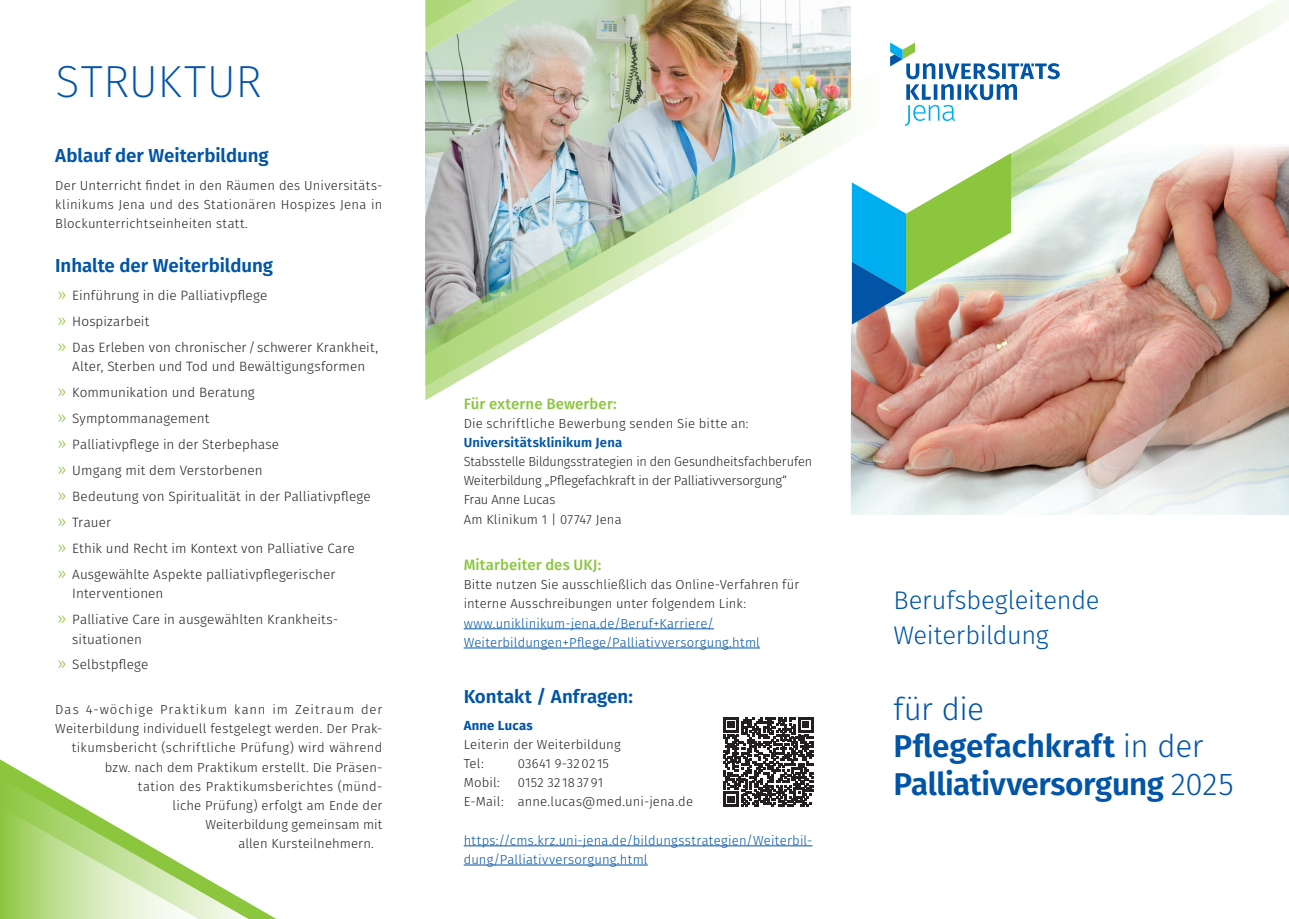
<style>
.page{position:relative;width:1289px;height:919px;background:#fff}
.page>*{position:absolute;margin:0;border:0;box-sizing:border-box;transform-origin:0 0}
.t1{font:200 45px "Fira Sans";letter-spacing:.01em;color:#0154a6}
.t2{font:600 31.5px/37.5px "Fira Sans";letter-spacing:-.01em;color:#0154a6}
.t3{font:300 25.5px/34.8px "Fira Sans";letter-spacing:-.01em;color:#0154a6}
.t4{font:600 18.75px "Fira Sans";letter-spacing:-.005em;color:#0154a6}
.t5{font:500 15px "Fira Sans";letter-spacing:.01em;color:#8bc63e}
.t6{font:300 13.5px/26px "Fira Sans";letter-spacing:.01em;color:#231f20}
.t7{font:300 13.2px/19px "Fira Sans";letter-spacing:.015em;color:#231f20}
.t8{font:300 13.2px/19px "Fira Sans";letter-spacing:.015em;color:#0154a6}
.t9{font:300 13.2px/19px "Fira Sans";letter-spacing:-.01em;color:#231f20}
.t10{font:300 13.2px "Fira Sans";letter-spacing:.07em;color:#231f20}
.t11{font:600 13.2px "Fira Sans";letter-spacing:.02em;color:#0154a6}
.t12{font:700 13.2px "Fira Sans";letter-spacing:.02em;color:#0154a6}
.s1{font-size:16.5px;color:#8bc63e}
.s2{font-weight:300}
</style>
<div class="page">
<img style="left:851px;top:190px;width:437px;height:324px">
<svg style="left:1276px;top:0;width:12px;height:190px"></svg>
<svg style="left:1227px;top:1px;width:49px;height:245px"></svg>
<svg style="left:933px;top:349px;width:355px;height:166px"></svg>
<svg style="left:1000px;top:388px;width:288px;height:127px"></svg>
<svg style="left:0;top:759px;width:275px;height:159px"></svg>
<svg style="left:723px;top:717px;width:90px;height:90px"></svg>
<img style="left:425px;top:0;width:802px;height:462px">
<hr style="left:463px;top:628px;width:251px;height:1px;background:#0154a6">
<hr style="left:463px;top:647px;width:297px;height:1px;background:#0154a6">
<hr style="left:463px;top:845px;width:349px;height:1px;background:#0154a6">
<hr style="left:463px;top:864px;width:184px;height:1px;background:#0154a6">
<h1 class="t1" style="left:56px;top:50px;width:208px">STRUKTUR</h1>
<h3 class="t4" style="left:55px;top:140px;width:215px">Ablauf der Weiterbildung</h3>
<p class="t7" style="left:55px;top:176px;width:329px;text-align:justify">Der Unterricht findet in den Räumen des Universitäts&shy;klinikums Jena und des Stationären Hospizes Jena in Blockunterrichtseinheiten statt.</p>
<h3 class="t4" style="left:55px;top:250px;width:219px">Inhalte der Weiterbildung</h3>
<p class="t6" style="left:57px;top:282px;width:322px"><span class="s1">»</span> Einführung in die Palliativpflege<br><span class="s1">»</span> Hospizarbeit<br><span class="s1">»</span> Das Erleben von chronischer/schwerer Krankheit,</p>
<p class="t6" style="left:57px;top:353px;width:315px;text-indent:15px">Alter, Sterben und Tod und Bewältigungsformen <span class="s1">»</span> Kommunikation und Beratung<br><span class="s1">»</span> Symptommanagement<br><span class="s1">»</span> Palliativpflege in der Sterbephase<br><span class="s1">»</span> Umgang mit dem Verstorbenen<br><span class="s1">»</span> Bedeutung von Spiritualität in der Palliativpflege <span class="s1">»</span> Trauer<br><span class="s1">»</span> Ethik und Recht im Kontext von Palliative Care<br><span class="s1">»</span> Ausgewählte Aspekte palliativpflegerischer</p>
<p class="t6" style="left:57px;top:580px;width:282px;text-indent:15px">Interventionen<br><span class="s1">»</span> Palliative Care in ausgewählten Krankheits-</p>
<p class="t6" style="left:57px;top:625px;width:92px;text-indent:15px">situationen <span class="s1">»</span> Selbstpflege</p>
<p class="t10" style="left:55px;top:700px;width:329px">Das 4-wöchige Praktikum kann im Zeitraum der</p>
<p class="t7" style="left:55px;top:719px;width:328px">Weiterbildung individuell festgelegt werden. Der Prak-</p>
<p class="t7" style="left:72px;top:738px;width:312px">tikumsbericht (schriftliche Prüfung) wird während</p>
<p class="t7" style="left:105px;top:757px;width:279px">bzw. nach dem Praktikum erstellt. Die Präsen-</p>
<p class="t7" style="left:138px;top:776px;width:246px">tation des Praktikumsberichtes (münd-</p>
<p class="t7" style="left:172px;top:795px;width:212px">liche Prüfung) erfolgt am Ende der</p>
<p class="t7" style="left:205px;top:814px;width:179px">Weiterbildung gemeinsam mit</p>
<p class="t7" style="left:238px;top:833px;width:137px">allen Kursteilnehmern.</p>
<p class="t5" style="left:463px;top:391px;width:155px">Für externe Bewerber:</p>
<p class="t7" style="left:463px;top:413px;width:286px">Die schriftliche Bewerbung senden Sie bitte an:</p>
<p class="t11" style="left:463px;top:431px;width:160px">Universitätsklinikum Jena</p>
<p class="t9" style="left:463px;top:452px;width:350px">Stabsstelle Bildungsstrategien in den Gesundheitsfachberufen Weiterbildung „Pflegefachkraft in der Palliativversorgung“ Frau Anne Lucas<br>Am Klinikum 1 | 07747 Jena</p>
<p class="t5" style="left:463px;top:553px;width:139px">Mitarbeiter des UKJ:</p>
<p class="t7" style="left:463px;top:575px;width:337px">Bitte nutzen Sie ausschließlich das Online-Verfahren für interne Ausschreibungen unter folgendem Link:</p>
<p class="t8" style="left:463px;top:613px;width:298px">www.uniklinikum-jena.de/Beruf+Karriere/<br>Weiterbildungen+Pflege/Palliativversorgung.html</p>
<h3 class="t4" style="left:463px;top:681px;width:171px">Kontakt / Anfragen:</h3>
<p class="t12" style="left:463px;top:714px;width:71px">Anne Lucas</p>
<p class="t7" style="left:463px;top:734px;width:158px">Leiterin der Weiterbildung<br>Tel:</p>
<p class="t7" style="left:517px;top:753px;width:93px">03641 9-3202 15</p>
<p class="t7" style="left:463px;top:772px;width:38px">Mobil:</p>
<p class="t7" style="left:463px;top:772px;width:231px;text-indent:54px">0152 32 18 37 91<br>E-Mail: anne.lucas@med.uni-jena.de</p>
<p class="t8" style="left:463px;top:830px;width:350px">https://cms.krz.uni-jena.de/bildungsstrategien/Weiterbil&shy;dung/Palliativversorgung.html</p>
<h3 class="t3" style="left:893px;top:582px;width:208px">Berufsbegleitende<br>Weiterbildung</h3>
<h2 class="t2" style="left:893px;top:687px;width:342px"><span class="s2">für die<br></span>Pflegefachkraft <span class="s2">in der<br></span>Palliativversorgung <span class="s2">2025</span></h2>
</div>
